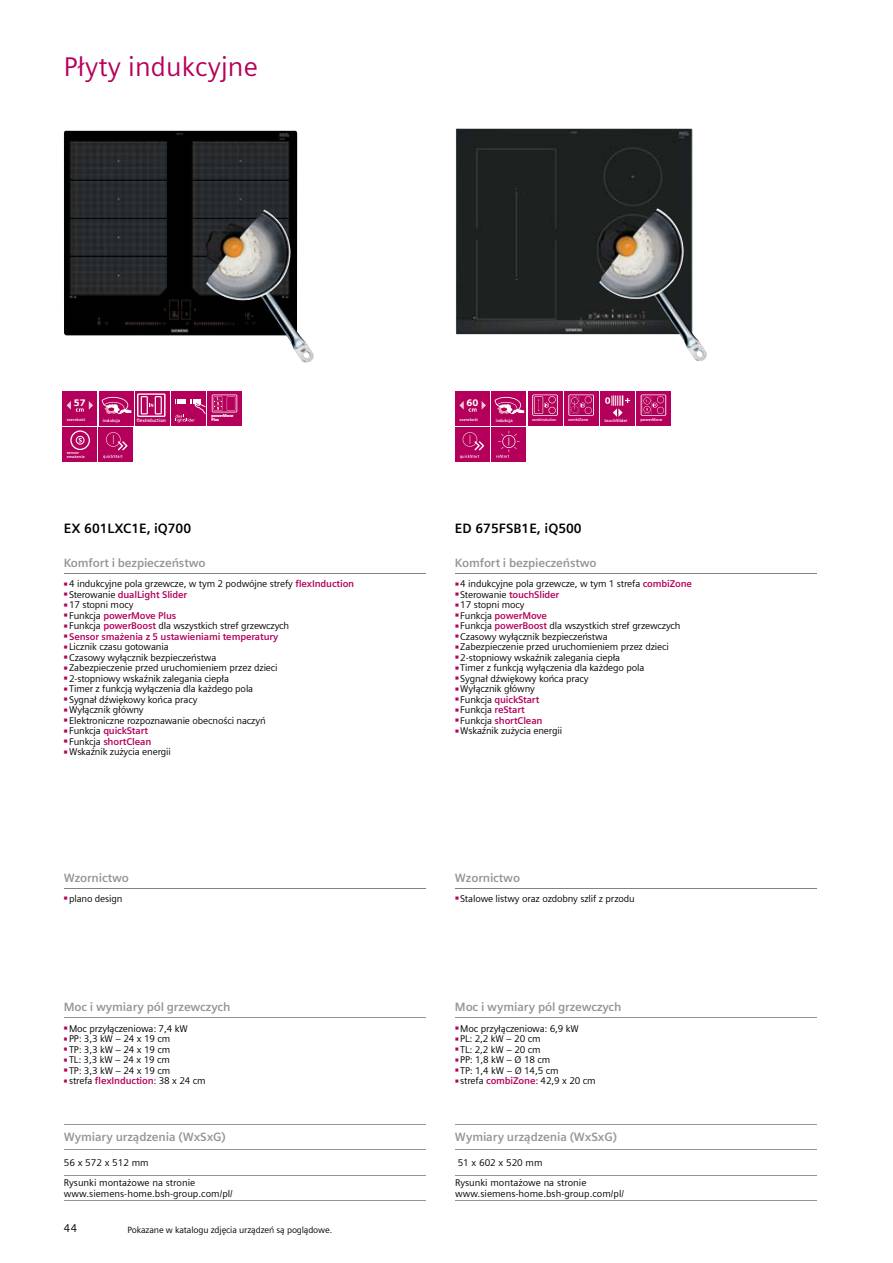
<style>
.page{position:relative;width:893px;height:1263px;background:#fff}
.page>*{position:absolute;margin:0;border:0;box-sizing:border-box;transform-origin:0 0}
.t1{font:27px "Siemens Sans";letter-spacing:.005em;color:#b5005b}
.t2{font:700 13.5px "Siemens Sans";color:#000}
.t3{font:700 12px "Siemens Sans";letter-spacing:-.01em;color:#939598}
.t4{font:11.25px "Siemens Sans";color:#000}
.t5{font:9.75px/10.5px "Siemens Sans";letter-spacing:-.015em;color:#000}
.t6{font:700 9.75px "Siemens Sans";letter-spacing:-.015em;color:#b5005b}
.t7{font:900 9.45px "Siemens Sans";color:#fff}
.t8{font:9px "Siemens Sans";letter-spacing:-.015em;color:#000}
.t9{font:700 4.65px "Siemens Sans";color:#fff}
.t10{font:700 4.35px "Siemens Sans";color:#fff}
.t11{font:700 4.05px/4.1px "Siemens Sans";color:#fff}
.t12{font:700 3.6px "Siemens Sans";letter-spacing:-.025em;color:#fff;scale:.95 1}
.s1{font-weight:700;color:#b5005b}
.s2{font-weight:400;color:#000}
</style>
<div class="page">
<hr style="left:455px;top:888px;width:361px;height:1px;background:#808285">
<hr style="left:455px;top:573px;width:361px;height:1px;background:#808285">
<hr style="left:64px;top:573px;width:361px;height:1px;background:#808285">
<hr style="left:64px;top:888px;width:361px;height:1px;background:#808285">
<hr style="left:64px;top:1017px;width:361px;height:1px;background:#939598">
<hr style="left:455px;top:1017px;width:361px;height:1px;background:#939598">
<hr style="left:455px;top:1124px;width:361px;height:1px;background:#939598">
<hr style="left:455px;top:1149px;width:361px;height:1px;background:#939598">
<hr style="left:64px;top:1124px;width:361px;height:1px;background:#939598">
<hr style="left:64px;top:1149px;width:361px;height:1px;background:#939598">
<hr style="left:455px;top:1175px;width:361px;height:1px;background:#939598">
<hr style="left:455px;top:1200px;width:361px;height:1px;background:#939598">
<hr style="left:64px;top:1175px;width:361px;height:1px;background:#939598">
<hr style="left:64px;top:1200px;width:361px;height:1px;background:#939598">
<img style="left:64px;top:131px;width:233px;height:204px">
<div style="left:99px;top:392px;width:34px;height:34px;background:#b5005b"></div>
<svg style="left:102px;top:397px;width:29px;height:17px"></svg>
<img style="left:205px;top:210px;width:109px;height:152px">
<div style="left:99px;top:428px;width:34px;height:34px;background:#b5005b"></div>
<svg style="left:103px;top:432px;width:24px;height:27px"></svg>
<div style="left:207px;top:392px;width:35px;height:34px;background:#b5005b"></div>
<svg style="left:212px;top:394px;width:25px;height:18px"></svg>
<div style="left:63px;top:428px;width:34px;height:34px;background:#b5005b"></div>
<div style="left:70px;top:430px;width:20px;height:20px;border:1px solid #fff;border-radius:50%"></div>
<div style="left:76px;top:436px;width:8px;height:8px;border:1px solid #fff;border-radius:50%"></div>
<div style="left:171px;top:392px;width:34px;height:34px;background:#b5005b"></div>
<svg style="left:176px;top:399px;width:29px;height:23px"></svg>
<div style="left:135px;top:392px;width:34px;height:34px;background:#b5005b"></div>
<svg style="left:137px;top:393px;width:29px;height:24px"></svg>
<img style="left:456px;top:129px;width:236px;height:205px">
<div style="left:492px;top:392px;width:34px;height:34px;background:#b5005b"></div>
<svg style="left:494px;top:397px;width:30px;height:17px"></svg>
<div style="left:528px;top:392px;width:34px;height:34px;background:#b5005b"></div>
<svg style="left:532px;top:394px;width:26px;height:22px"></svg>
<img style="left:599px;top:208px;width:108px;height:153px">
<div style="left:600px;top:392px;width:34px;height:34px;background:#b5005b"></div>
<svg style="left:605px;top:395px;width:25px;height:22px"></svg>
<div style="left:456px;top:428px;width:34px;height:34px;background:#b5005b"></div>
<svg style="left:460px;top:432px;width:24px;height:27px"></svg>
<div style="left:564px;top:392px;width:34px;height:34px;background:#b5005b"></div>
<svg style="left:568px;top:394px;width:26px;height:22px"></svg>
<div style="left:636px;top:392px;width:34px;height:34px;background:#b5005b"></div>
<svg style="left:641px;top:394px;width:25px;height:22px"></svg>
<div style="left:63px;top:392px;width:34px;height:34px;background:#b5005b"></div>
<svg style="left:67px;top:401px;width:26px;height:11px"></svg>
<div style="left:492px;top:428px;width:34px;height:34px;background:#b5005b"></div>
<svg style="left:496px;top:431px;width:24px;height:27px"></svg>
<div style="left:456px;top:392px;width:34px;height:34px;background:#b5005b"></div>
<svg style="left:459px;top:401px;width:27px;height:11px"></svg>
<h1 class="t1" style="left:64px;top:52px;width:196px">Płyty indukcyjne</h1>
<p class="t7" style="left:74px;top:397px;width:13px">57</p>
<p class="t7" style="left:467px;top:397px;width:13px">60</p>
<p class="t10" style="left:103px;top:418px;width:19px">indukcja</p>
<p class="t11" style="left:212px;top:414px;width:24px">powerMove<br>Plus</p>
<p class="t11" style="left:67px;top:418px;width:20px">szerokość</p>
<p class="t9" style="left:137px;top:418px;width:31px">flexInduction</p>
<p class="t10" style="left:496px;top:418px;width:19px">indukcja</p>
<p class="t12" style="left:532px;top:418px;width:27px">combiInduction</p>
<p class="t11" style="left:568px;top:418px;width:22px">combiZone</p>
<p class="t10" style="left:605px;top:418px;width:24px">touchSlider</p>
<p class="t11" style="left:640px;top:418px;width:24px">powerMove</p>
<p class="t11" style="left:460px;top:418px;width:20px">szerokość</p>
<p class="t11" style="left:67px;top:450px;width:20px">sensor smażenia</p>
<h2 class="t2" style="left:64px;top:521px;width:129px">EX 601LXC1E, iQ700</h2>
<h2 class="t2" style="left:455px;top:521px;width:128px">ED 675FSB1E, iQ500</h2>
<p class="t3" style="left:64px;top:556px;width:143px">Komfort i bezpieczeństwo</p>
<p class="t3" style="left:455px;top:556px;width:143px">Komfort i bezpieczeństwo</p>
<p class="t5" style="left:64px;top:579px;width:292px"><sup>■</sup> 4 indukcyjne pola grzewcze, w tym 2 podwójne strefy <span class="s1">flexInduction</span></p>
<p class="t6" style="left:64px;top:589px;width:125px">■ <span class="s2">Sterowanie</span> dualLight Slider</p>
<p class="t5" style="left:64px;top:600px;width:71px"><sup>■</sup> 17 stopni mocy</p>
<p class="t6" style="left:64px;top:610px;width:114px">■ <span class="s2">Funkcja</span> powerMove Plus</p>
<p class="t5" style="left:64px;top:621px;width:227px"><sup>■</sup> Funkcja <span class="s1">powerBoost</span> dla wszystkich stref grzewczych</p>
<p class="t6" style="left:64px;top:631px;width:216px">■ Sensor smażenia z 5 ustawieniami temperatury</p>
<p class="t5" style="left:64px;top:642px;width:106px"><sup>■</sup> Licznik czasu gotowania</p>
<p class="t5" style="left:64px;top:652px;width:154px"><sup>■</sup> Czasowy wyłącznik bezpieczeństwa</p>
<p class="t5" style="left:64px;top:663px;width:215px"><sup>■</sup> Zabezpieczenie przed uruchomieniem przez dzieci</p>
<p class="t5" style="left:64px;top:673px;width:167px"><sup>■</sup> 2-stopniowy wskaźnik zalegania ciepła</p>
<p class="t5" style="left:64px;top:684px;width:191px"><sup>■</sup> Timer z funkcją wyłączenia dla każdego pola</p>
<p class="t5" style="left:64px;top:694px;width:135px"><sup>■</sup> Sygnał dźwiękowy końca pracy</p>
<p class="t5" style="left:64px;top:705px;width:81px"><sup>■</sup> Wyłącznik główny</p>
<p class="t5" style="left:64px;top:715px;width:203px"><sup>■</sup> Elektroniczne rozpoznawanie obecności naczyń</p>
<p class="t6" style="left:64px;top:725px;width:86px">■ <span class="s2">Funkcja</span> quickStart</p>
<p class="t6" style="left:64px;top:736px;width:89px">■ <span class="s2">Funkcja</span> shortClean</p>
<p class="t5" style="left:64px;top:747px;width:109px"><sup>■</sup> Wskaźnik zużycia energii</p>
<p class="t5" style="left:455px;top:579px;width:239px"><sup>■</sup> 4 indukcyjne pola grzewcze, w tym 1 strefa <span class="s1">combiZone</span></p>
<p class="t6" style="left:455px;top:589px;width:106px">■ <span class="s2">Sterowanie</span> touchSlider</p>
<p class="t5" style="left:455px;top:600px;width:71px"><sup>■</sup> 17 stopni mocy</p>
<p class="t6" style="left:455px;top:610px;width:94px">■ <span class="s2">Funkcja</span> powerMove</p>
<p class="t5" style="left:455px;top:621px;width:227px"><sup>■</sup> Funkcja <span class="s1">powerBoost</span> dla wszystkich stref grzewczych</p>
<p class="t5" style="left:455px;top:631px;width:154px"><sup>■</sup> Czasowy wyłącznik bezpieczeństwa</p>
<p class="t5" style="left:455px;top:642px;width:215px"><sup>■</sup> Zabezpieczenie przed uruchomieniem przez dzieci</p>
<p class="t5" style="left:455px;top:652px;width:167px"><sup>■</sup> 2-stopniowy wskaźnik zalegania ciepła</p>
<p class="t5" style="left:455px;top:663px;width:191px"><sup>■</sup> Timer z funkcją wyłączenia dla każdego pola</p>
<p class="t5" style="left:455px;top:673px;width:135px"><sup>■</sup> Sygnał dźwiękowy końca pracy</p>
<p class="t5" style="left:455px;top:684px;width:81px"><sup>■</sup> Wyłącznik główny</p>
<p class="t6" style="left:455px;top:694px;width:86px">■ <span class="s2">Funkcja</span> quickStart</p>
<p class="t5" style="left:455px;top:705px;width:71px"><sup>■</sup> Funkcja <span class="s1">reStart</span></p>
<p class="t6" style="left:455px;top:715px;width:89px">■ <span class="s2">Funkcja</span> shortClean</p>
<p class="t5" style="left:455px;top:726px;width:109px"><sup>■</sup> Wskaźnik zużycia energii</p>
<p class="t3" style="left:64px;top:871px;width:67px">Wzornictwo</p>
<p class="t3" style="left:455px;top:871px;width:67px">Wzornictwo</p>
<p class="t5" style="left:64px;top:893px;width:60px"><sup>■</sup> plano design</p>
<p class="t5" style="left:455px;top:893px;width:181px"><sup>■</sup> Stalowe listwy oraz ozdobny szlif z przodu</p>
<p class="t3" style="left:64px;top:1000px;width:168px">Moc i wymiary pól grzewczych</p>
<p class="t3" style="left:455px;top:1000px;width:168px">Moc i wymiary pól grzewczych</p>
<p class="t5" style="left:64px;top:1023px;width:125px"><sup>■</sup> Moc przyłączeniowa: 7,4 kW</p>
<p class="t5" style="left:64px;top:1033px;width:108px"><sup>■</sup> PP: 3,3 kW – 24 x 19 cm</p>
<p class="t5" style="left:64px;top:1044px;width:108px"><sup>■</sup> TP: 3,3 kW – 24 x 19 cm</p>
<p class="t5" style="left:64px;top:1054px;width:108px"><sup>■</sup> TL: 3,3 kW – 24 x 19 cm</p>
<p class="t5" style="left:64px;top:1065px;width:108px"><sup>■</sup> TP: 3,3 kW – 24 x 19 cm</p>
<p class="t5" style="left:64px;top:1075px;width:143px"><sup>■</sup> strefa <span class="s1">flexInduction</span>: 38 x 24 cm</p>
<p class="t5" style="left:455px;top:1023px;width:125px"><sup>■</sup> Moc przyłączeniowa: 6,9 kW</p>
<p class="t5" style="left:455px;top:1033px;width:87px"><sup>■</sup> PL: 2,2 kW – 20 cm</p>
<p class="t5" style="left:455px;top:1044px;width:87px"><sup>■</sup> TL: 2,2 kW – 20 cm</p>
<p class="t5" style="left:455px;top:1054px;width:97px"><sup>■</sup> PP: 1,8 kW – Ø 18 cm</p>
<p class="t5" style="left:455px;top:1065px;width:105px"><sup>■</sup> TP: 1,4 kW – Ø 14,5 cm</p>
<p class="t5" style="left:455px;top:1075px;width:142px"><sup>■</sup> strefa <span class="s1">combiZone</span>: 42,9 x 20 cm</p>
<p class="t3" style="left:64px;top:1130px;width:164px">Wymiary urządzenia (WxSxG)</p>
<p class="t3" style="left:455px;top:1130px;width:164px">Wymiary urządzenia (WxSxG)</p>
<p class="t5" style="left:64px;top:1157px;width:86px">56 x 572 x 512 mm</p>
<p class="t5" style="left:458px;top:1157px;width:86px">51 x 602 x 520 mm</p>
<p class="t5" style="left:64px;top:1178px;width:171px">Rysunki montażowe na stronie www.siemens-home.bsh-group.com/pl/</p>
<p class="t5" style="left:455px;top:1178px;width:171px">Rysunki montażowe na stronie www.siemens-home.bsh-group.com/pl/</p>
<p class="t4" style="left:64px;top:1222px;width:15px">44</p>
<p class="t8" style="left:128px;top:1225px;width:206px">Pokazane w katalogu zdjęcia urządzeń są poglądowe.</p>
</div>
